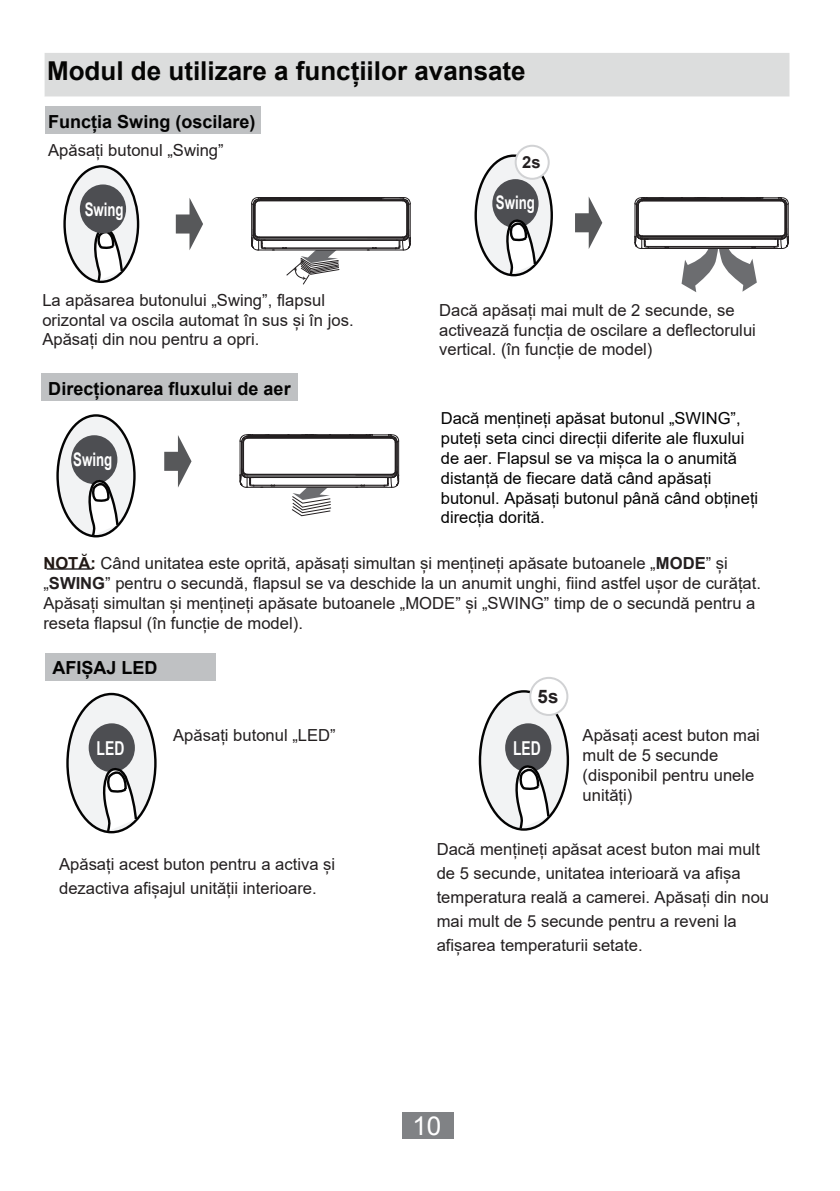
<style>
.page{position:relative;width:840px;height:1191px;background:#fff}
.page>*{position:absolute;margin:0;border:0;box-sizing:border-box;transform-origin:0 0}
.t1{font:700 26px "Arial";color:#050504}
.t2{font:26px "Arial";color:#fff}
.t3{font:700 19.2px "Arial Narrow";color:#fff;scale:.89 1}
.t4{font:700 18.6px "Arial Narrow";color:#fff;scale:.86 1}
.t5{font:700 18.6px "Arial";color:#231f20}
.t6{font:700 18px "Arial";color:#030303}
.t7{font:16.6px/20px "Arial";color:#231f20}
.t8{font:16.6px/19.8px "Arial";color:#030303}
.t9{font:700 16.6px "Arial";color:#231f20}
.s1{font-weight:700;color:#211814}
.s2{font-weight:700}
</style>
<div class="page">
<div style="left:475px;top:156px;width:76px;height:119px;background:#f2f3f4;border-radius:50%"></div>
<div style="left:474px;top:154px;width:78px;height:122px;border:2px solid #030303;border-radius:50%"></div>
<div style="left:402px;top:1112px;width:51px;height:27px;background:#808285"></div>
<div style="left:45px;top:53px;width:744px;height:43px;background:#dcdddd"></div>
<div style="left:45px;top:106px;width:216px;height:28px;background:#bfc1c3"></div>
<div style="left:42px;top:373px;width:256px;height:28px;background:#bfc1c3"></div>
<div style="left:45px;top:652px;width:170px;height:28px;background:#bfc1c3"></div>
<svg style="left:176px;top:198px;width:27px;height:52px"></svg>
<svg style="left:251px;top:197px;width:159px;height:88px"></svg>
<svg style="left:164px;top:435px;width:27px;height:52px"></svg>
<svg style="left:239px;top:434px;width:160px;height:82px"></svg>
<svg style="left:575px;top:196px;width:27px;height:53px"></svg>
<svg style="left:634px;top:197px;width:154px;height:95px"></svg>
<hr style="left:47px;top:568px;width:46px;height:1px;background:#231f20">
<div style="left:65px;top:166px;width:73px;height:116px;background:#f2f3f4;border-radius:50%"></div>
<div style="left:63px;top:165px;width:76px;height:118px;border:2px solid #030303;border-radius:50%"></div>
<div style="left:515px;top:146px;width:33px;height:33px;background:#fff;border-radius:50%"></div>
<div style="left:514px;top:145px;width:35px;height:35px;border:2px solid #d1d2d4;border-radius:50%"></div>
<div style="left:58px;top:415px;width:76px;height:121px;background:#f2f3f4;border-radius:50%"></div>
<div style="left:56px;top:414px;width:80px;height:123px;border:2px solid #030303;border-radius:50%"></div>
<div style="left:67px;top:694px;width:88px;height:138px;background:#f2f3f4;border-radius:50%"></div>
<div style="left:66px;top:693px;width:90px;height:140px;border:2px solid #030303;border-radius:50%"></div>
<div style="left:479px;top:691px;width:88px;height:138px;background:#f2f3f4;border-radius:50%"></div>
<div style="left:530px;top:678px;width:37px;height:37px;background:#fff;border-radius:50%"></div>
<div style="left:529px;top:677px;width:39px;height:39px;border:2px solid #d1d2d4;border-radius:50%"></div>
<svg style="left:93px;top:228px;width:31px;height:55px"></svg>
<div style="left:80px;top:184px;width:46px;height:49px;background:#4d4e52;border-radius:50%"></div>
<div style="left:89px;top:723px;width:46px;height:49px;background:#4d4e52;border-radius:50%"></div>
<div style="left:505px;top:723px;width:46px;height:49px;background:#4d4e52;border-radius:50%"></div>
<div style="left:71px;top:435px;width:46px;height:49px;background:#4d4e52;border-radius:50%"></div>
<div style="left:492px;top:179px;width:46px;height:49px;background:#4d4e52;border-radius:50%"></div>
<svg style="left:504px;top:220px;width:33px;height:57px"></svg>
<svg style="left:87px;top:480px;width:33px;height:58px"></svg>
<svg style="left:101px;top:768px;width:37px;height:66px"></svg>
<svg style="left:513px;top:765px;width:37px;height:66px"></svg>
<h1 class="t1" style="left:47px;top:52px;width:480px">Modul de utilizare a funcțiilor avansate</h1>
<p class="t6" style="left:48px;top:109px;width:209px">Funcția Swing (oscilare)</p>
<p class="t7" style="left:48px;top:140px;width:177px">Apăsați butonul „Swing”</p>
<p class="t4" style="left:85px;top:195px;width:47px">Swing</p>
<p class="t7" style="left:42px;top:290px;width:312px">La apăsarea butonului „Swing”, flapsul orizontal va oscila automat în sus și în jos.<br>Apăsați din nou pentru a opri.</p>
<p class="t6" style="left:48px;top:376px;width:244px">Direcționarea fluxului de aer</p>
<p class="t9" style="left:522px;top:151px;width:20px">2s</p>
<p class="t4" style="left:495px;top:189px;width:47px">Swing</p>
<p class="t7" style="left:439px;top:300px;width:318px">Dacă apăsați mai mult de 2 secunde, se activează funcția de oscilare a deflectorului vertical. (în funcție de model)</p>
<p class="t8" style="left:440px;top:408px;width:319px">Dacă mențineți apăsat butonul „SWING”, puteți seta cinci direcții diferite ale fluxului de aer. Flapsul se va mișca la o anumită distanță de fiecare dată când apăsați butonul. Apăsați butonul până când obțineți direcția dorită.</p>
<p class="t7" style="left:43px;top:553px;width:718px"><span class="s1">NOTĂ:</span> Când unitatea este oprită, apăsați simultan și mențineți apăsate butoanele „<span class="s2">MODE</span>” și „<span class="s2">SWING</span>” pentru o secundă, flapsul se va deschide la un anumit unghi, fiind astfel ușor de curățat.<br>Apăsați simultan și mențineți apăsate butoanele „MODE” și „SWING” timp de o secundă pentru a reseta flapsul (în funcție de model).</p>
<p class="t4" style="left:73px;top:445px;width:47px">Swing</p>
<p class="t6" style="left:52px;top:655px;width:107px">AFIȘAJ LED</p>
<p class="t5" style="left:537px;top:684px;width:22px">5s</p>
<p class="t7" style="left:173px;top:725px;width:164px">Apăsați butonul „LED”</p>
<p class="t7" style="left:582px;top:725px;width:179px">Apăsați acest buton mai mult de 5 secunde (disponibil pentru unele unități)</p>
<p class="t3" style="left:96px;top:733px;width:33px">LED</p>
<p class="t3" style="left:512px;top:733px;width:33px">LED</p>
<p class="t7" style="left:59px;top:852px;width:277px;line-height:24px">Apăsați acest buton pentru a activa și dezactiva afișajul unității interioare.</p>
<p class="t7" style="left:436px;top:837px;width:334px;line-height:24px">Dacă mențineți apăsat acest buton mai mult de 5 secunde, unitatea interioară va afișa temperatura reală a camerei. Apăsați din nou mai mult de 5 secunde pentru a reveni la afișarea temperaturii setate.</p>
<h1 class="t2" style="left:412px;top:1108px;width:30px">10</h1>
</div>
